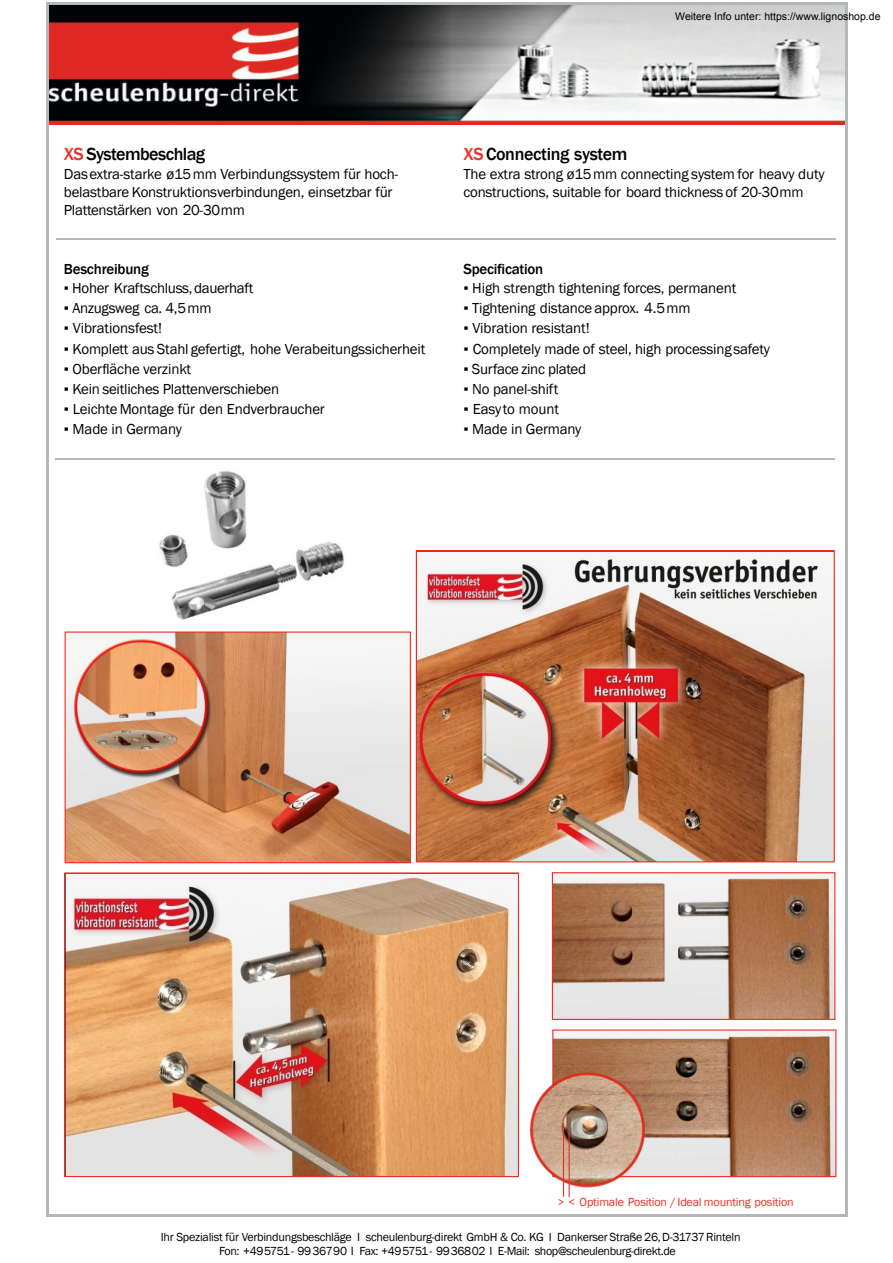
<style>
.page{position:relative;width:893px;height:1263px;background:#fff}
.page>*{position:absolute;margin:0;border:0;box-sizing:border-box;transform-origin:0 0}
.t1{font:500 18px "Franklin Gothic";letter-spacing:-.025em;color:#000002}
.t2{font:15px/18.3px "Franklin Gothic";letter-spacing:-.01em;color:#000002}
.t3{font:500 15px "Franklin Gothic";letter-spacing:-.015em;color:#000002}
.t4{font:12px/14.7px "Franklin Gothic";letter-spacing:-.02em;color:#000002;text-align:center}
.t5{font:12px "Franklin Gothic";letter-spacing:-.015em;color:#ee2e23}
.t6{font:10.5px "Arial";color:#000002}
.s1{color:#ee2e23}
</style>
<div class="page">
<img style="left:49px;top:5px;width:797px;height:119px">
<hr style="left:56px;top:238px;width:399px;height:1px;background:#b4b7b8">
<hr style="left:457px;top:238px;width:378px;height:1px;background:#b4b7b8">
<hr style="left:55px;top:458px;width:400px;height:2px;background:#b4b7b8">
<hr style="left:456px;top:458px;width:379px;height:2px;background:#b4b7b8">
<img style="left:418px;top:552px;width:415px;height:308px">
<div style="left:416px;top:550px;width:419px;height:312px;border:1px solid #ee2e23"></div>
<img style="left:554px;top:874px;width:279px;height:144px">
<div style="left:552px;top:872px;width:283px;height:148px;border:1px solid #ee2e23"></div>
<img style="left:554px;top:1031px;width:280px;height:144px">
<div style="left:552px;top:1029px;width:284px;height:148px;border:1px solid #ee2e23"></div>
<img style="left:530px;top:1065px;width:127px;height:132px">
<hr style="left:569px;top:1131px;width:1px;height:66px;background:#ee2e23">
<hr style="left:563px;top:1123px;width:1px;height:74px;background:#ee2e23">
<img style="left:159px;top:471px;width:185px;height:149px">
<img style="left:66px;top:874px;width:451px;height:301px">
<div style="left:64px;top:872px;width:455px;height:305px;border:1px solid #ee2e23"></div>
<img style="left:67px;top:633px;width:342px;height:228px">
<div style="left:65px;top:631px;width:346px;height:232px;border:1px solid #ee2e23"></div>
<hr style="left:49px;top:3px;width:797px;height:2px;background:#b4b7b8">
<hr style="left:46px;top:5px;width:3px;height:1209px;background:#b4b7b8">
<hr style="left:846px;top:5px;width:2px;height:1209px;background:#b4b7b8">
<hr style="left:49px;top:1214px;width:797px;height:2px;background:#b4b7b8">
<p class="t6" style="left:675px;top:12px;width:207px">Weitere Info unter: https://www.lignoshop.de</p>
<p class="t1" style="left:64px;top:147px;width:143px"><span class="s1">XS</span> Systembeschlag</p>
<p class="t1" style="left:464px;top:147px;width:165px"><span class="s1">XS</span>Connecting system</p>
<p class="t2" style="left:64px;top:166px;width:336px">Dasextra-starke ø15mm Verbindungssystem für hoch&shy;belastbare Konstruktionsverbindungen, einsetzbar für<br>Plattenstärken von 20-30mm</p>
<p class="t2" style="left:464px;top:166px;width:363px">The extra strong ø15mm connecting system for heavy duty constructions, suitable for board thickness of 20-30mm</p>
<p class="t3" style="left:64px;top:263px;width:86px">Beschreibung</p>
<p class="t3" style="left:464px;top:263px;width:81px">Specification</p>
<p class="t2" style="left:64px;top:280px;width:191px">▪ Hoher Kraftschluss,dauerhaft</p>
<p class="t2" style="left:464px;top:280px;width:274px">▪ High strength tightening forces, permanent</p>
<p class="t2" style="left:64px;top:300px;width:149px">▪ Anzugsweg ca. 4,5mm</p>
<p class="t2" style="left:464px;top:300px;width:229px">▪ Tightening distance approx. 4.5mm</p>
<p class="t2" style="left:64px;top:320px;width:100px">▪ Vibrationsfest!</p>
<p class="t2" style="left:464px;top:320px;width:128px">▪ Vibration resistant!</p>
<p class="t2" style="left:64px;top:341px;width:363px">▪ Komplett aus Stahl gefertigt, hohe Verabeitungssicherheit</p>
<p class="t2" style="left:464px;top:341px;width:308px">▪ Completely made of steel, high processingsafety</p>
<p class="t2" style="left:64px;top:361px;width:129px">▪ Oberfläche verzinkt</p>
<p class="t2" style="left:464px;top:361px;width:124px">▪ Surface zinc plated</p>
<p class="t2" style="left:64px;top:381px;width:217px">▪ Kein seitliches Plattenverschieben</p>
<p class="t2" style="left:464px;top:381px;width:96px">▪ No panel-shift</p>
<p class="t2" style="left:64px;top:401px;width:262px">▪ Leichte Montage für den Endverbraucher</p>
<p class="t2" style="left:464px;top:401px;width:97px">▪ Easyto mount</p>
<p class="t2" style="left:64px;top:421px;width:120px">▪ Made in Germany</p>
<p class="t2" style="left:464px;top:421px;width:120px">▪ Made in Germany</p>
<p class="t5" style="left:558px;top:1198px;width:237px">&gt; &lt; Optimale Position / Ideal mounting position</p>
<p class="t4" style="left:161px;top:1230px;width:581px">Ihr Spezialist für Verbindungsbeschläge I scheulenburg-direkt GmbH &amp; Co. KG I Dankerser Straße 26,D-31737Rinteln<br>Fon: +495751- 9936790 I Fax: +495751- 9936802 I E-Mail: shop@scheulenburg-direkt.de</p>
</div>
